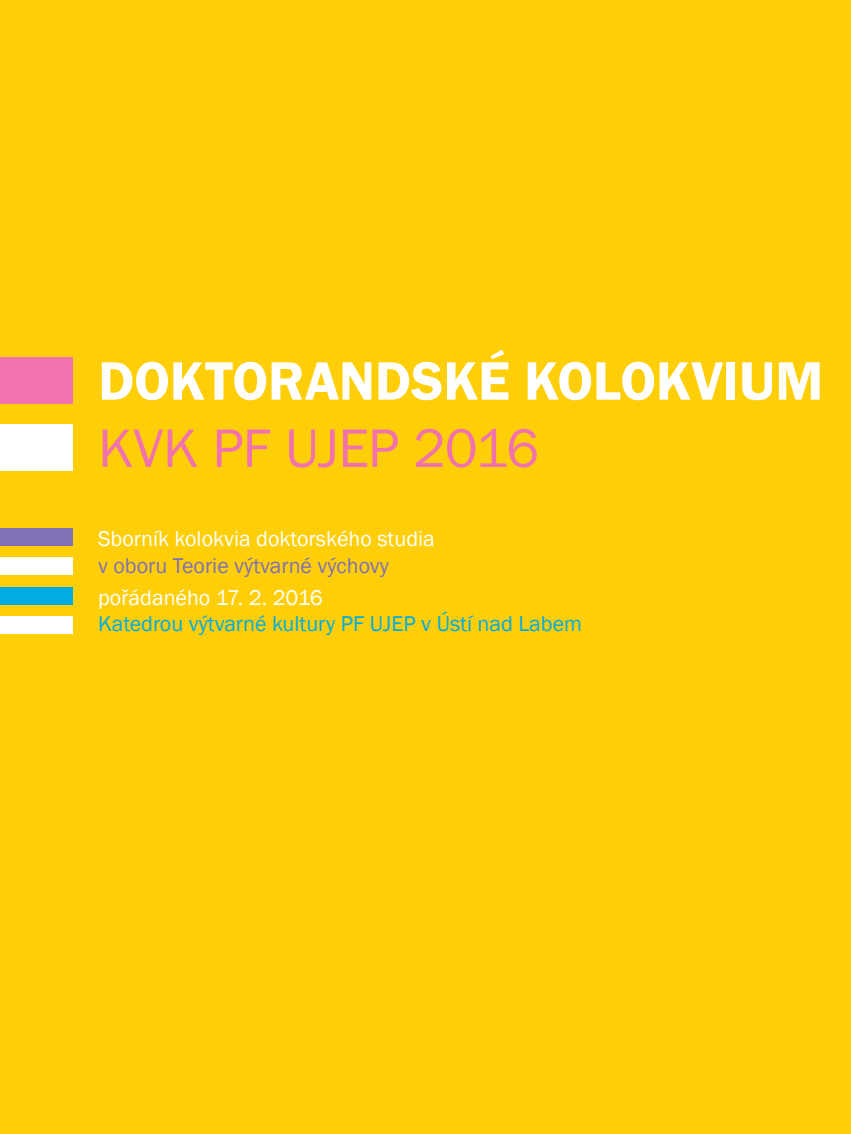
<style>
.page{position:relative;width:851px;height:1134px;background:#fff}
.page>*{position:absolute;margin:0;border:0;box-sizing:border-box;transform-origin:0 0}
.t1{font:600 56px "Franklin Gothic";letter-spacing:-.005em;color:#fff}
.t2{font:56px "Franklin Gothic";letter-spacing:-.02em;color:#f172ac}
.t3{font:22px "Franklin Gothic";color:#fff}
.t4{font:22px "Franklin Gothic";color:#00ace1}
.t5{font:22px "Franklin Gothic";color:#7f71b3}
</style>
<div class="page">
<div style="left:0;top:0;width:850px;height:1134px;background:#fece08"></div>
<div style="left:0;top:528px;width:72px;height:17px;background:#7f71b3"></div>
<div style="left:0;top:557px;width:72px;height:17px;background:#fff"></div>
<div style="left:0;top:587px;width:72px;height:17px;background:#00ace1"></div>
<div style="left:0;top:616px;width:72px;height:17px;background:#fff"></div>
<div style="left:0;top:358px;width:72px;height:46px;background:#f172ac"></div>
<div style="left:0;top:424px;width:72px;height:47px;background:#fff"></div>
<p class="t1" style="left:98px;top:346px;width:726px">DOKTORANDSKÉ KOLOKVIUM</p>
<p class="t2" style="left:98px;top:413px;width:442px">KVK PF UJEP 2016</p>
<p class="t3" style="left:98px;top:525px;width:338px">Sborník kolokvia doktorského studia</p>
<p class="t5" style="left:98px;top:551px;width:292px">v oboru Teorie výtvarné výchovy</p>
<p class="t3" style="left:98px;top:583px;width:226px">pořádaného 17. 2. 2016</p>
<p class="t4" style="left:98px;top:610px;width:485px">Katedrou výtvarné kultury PF UJEP v Ústí nad Labem</p>
</div>
